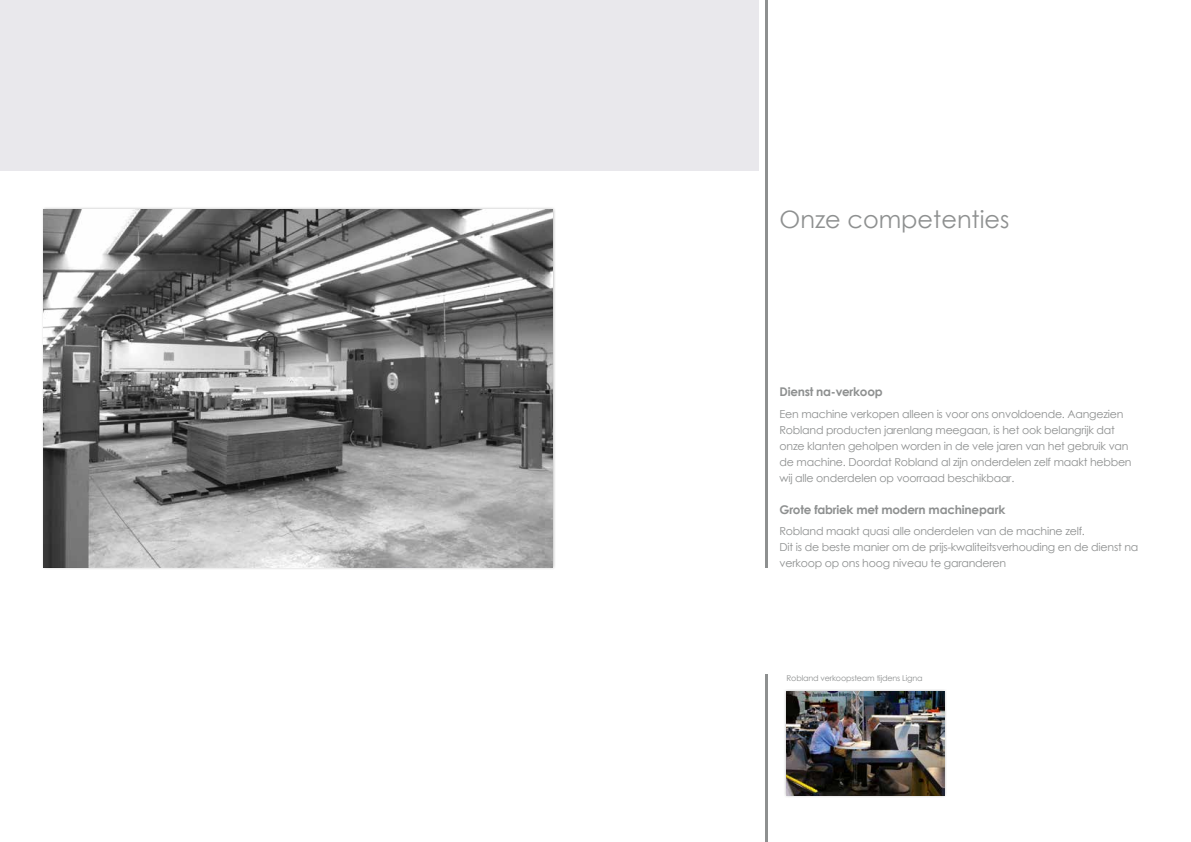
<style>
.page{position:relative;width:1191px;height:842px;background:#fff}
.page>*{position:absolute;margin:0;border:0;box-sizing:border-box;transform-origin:0 0}
.t1{font:24px "Century Gothic";color:#8e9090}
.t2{font:700 12px "Century Gothic";letter-spacing:-.02em;color:#8e9090}
.t3{font:11px/16px "Century Gothic";letter-spacing:-.02em;color:#8e9090}
.t4{font:8px "Century Gothic";letter-spacing:-.02em;color:#8e9090}
</style>
<div class="page">
<div style="left:41px;top:207px;width:515px;height:363px;background:#181716;opacity:.3"></div>
<img style="left:44px;top:210px;width:509px;height:357px">
<div style="left:783px;top:689px;width:164px;height:109px;background:#181716;opacity:.3"></div>
<img style="left:786px;top:692px;width:158px;height:103px">
<hr style="left:765px;top:0;width:2px;height:567px;background:#8e9090">
<hr style="left:765px;top:675px;width:2px;height:167px;background:#8e9090">
<div style="left:0;top:0;width:758px;height:171px;background:#e9e8ec"></div>
<h1 class="t1" style="left:779px;top:202px;width:231px">Onze competenties</h1>
<p class="t2" style="left:779px;top:382px;width:105px">Dienst na-verkoop</p>
<p class="t3" style="left:779px;top:405px;width:354px">Een machine verkopen alleen is voor ons onvoldoende. Aangezien Robland producten jarenlang meegaan, is het ook belangrijk dat onze klanten geholpen worden in de vele jaren van het gebruik van de machine. Doordat Robland al zijn onderdelen zelf maakt hebben wij alle onderdelen op voorraad beschikbaar.</p>
<p class="t2" style="left:779px;top:500px;width:227px">Grote fabriek met modern machinepark</p>
<p class="t3" style="left:779px;top:523px;width:360px">Robland maakt quasi alle onderdelen van de machine zelf.<br>Dit is de beste manier om de prijs-kwaliteitsverhouding en de dienst na verkoop op ons hoog niveau te garanderen</p>
<p class="t4" style="left:786px;top:672px;width:137px">Robland verkoopsteam tijdens Ligna</p>
</div>
